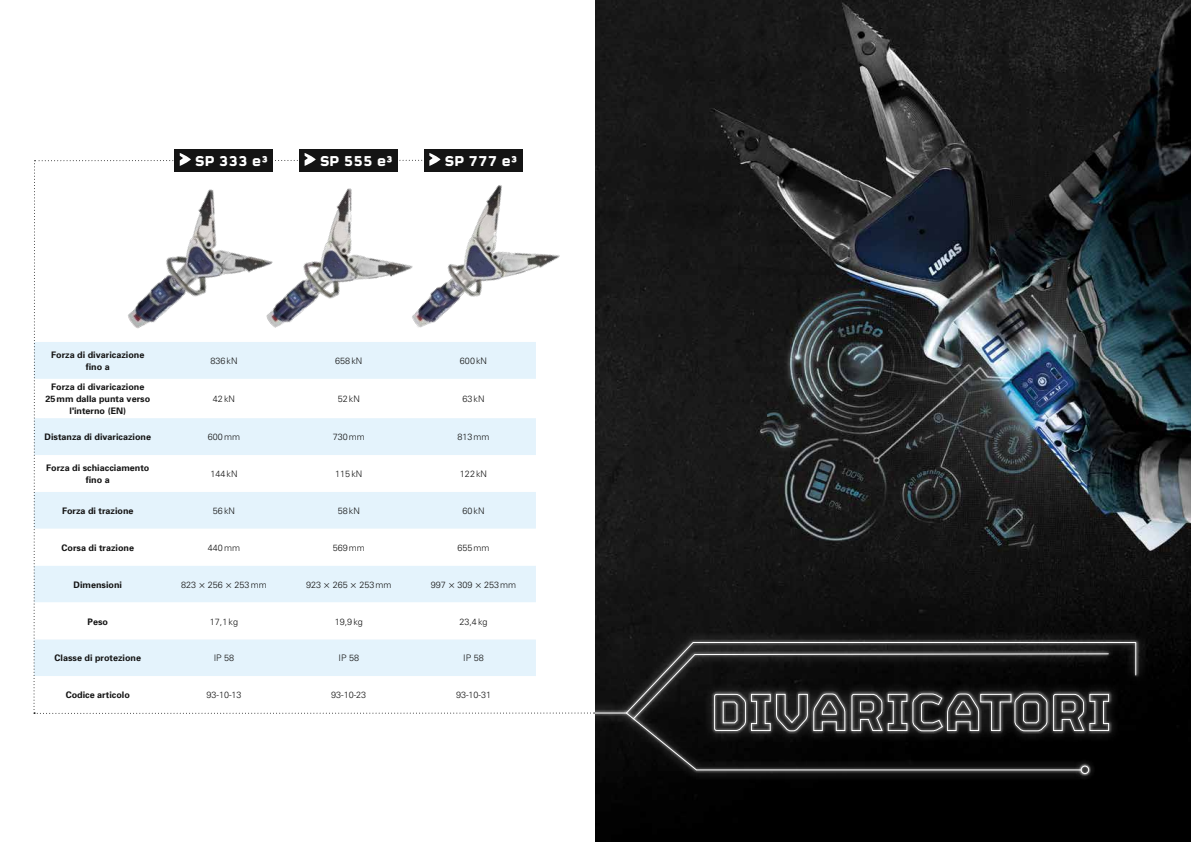
<style>
.page{position:relative;width:1191px;height:842px;background:#fff}
.page>*{position:absolute;margin:0;border:0;box-sizing:border-box;transform-origin:0 0}
.t1{font:700 16px "FS Sinclair";color:#fff}
.t2{font:700 9px/12px "Univers";color:#141414;text-align:center}
.t3{font:300 9px "Univers";color:#141414}
.s1{font-size:10px}
</style>
<div class="page">
<img style="left:595px;top:0;width:596px;height:842px">
<svg style="left:594px;top:702px;width:23px;height:22px"></svg>
<hr style="left:579px;top:712px;width:47px;height:1px;background:#fff">
<svg style="left:1090px;top:771px;width:5px;height:9px"></svg>
<svg style="left:617px;top:632px;width:529px;height:90px;background:#161616"></svg>
<div style="left:300px;top:149px;width:98px;height:23px;background:#141414"></div>
<div style="left:424px;top:149px;width:98px;height:23px;background:#141414"></div>
<svg style="left:617px;top:704px;width:473px;height:77px;background:#101010"></svg>
<svg style="left:625px;top:641px;width:511px;height:130px;background:#252525"></svg>
<div style="left:175px;top:149px;width:98px;height:23px;background:#141414"></div>
<svg style="left:33px;top:153px;width:561px;height:561px"></svg>
<img style="left:86px;top:166px;width:215px;height:223px">
<img style="left:234px;top:171px;width:198px;height:206px">
<img style="left:384px;top:174px;width:189px;height:196px">
<h1 class="t1" style="left:195px;top:147px;width:74px">SP 333 e³</h1>
<h1 class="t1" style="left:320px;top:147px;width:74px">SP 555 e³</h1>
<h1 class="t1" style="left:445px;top:147px;width:74px">SP 777 e³</h1>
<p class="t2" style="left:51px;top:349px;width:95px">Forza di divaricazione fino a</p>
<p class="t3" style="left:210px;top:355px;width:29px">836kN</p>
<p class="t3" style="left:335px;top:355px;width:29px">658kN</p>
<p class="t3" style="left:460px;top:355px;width:29px">600kN</p>
<p class="t2" style="left:45px;top:381px;width:106px">Forza di divaricazione<br>25mm dalla punta verso l'interno (EN)</p>
<p class="t3" style="left:213px;top:393px;width:24px">42kN</p>
<p class="t3" style="left:338px;top:393px;width:24px">52kN</p>
<p class="t3" style="left:462px;top:393px;width:24px">63kN</p>
<p class="t2" style="left:45px;top:431px;width:108px">Distanza di divaricazione</p>
<p class="t3" style="left:208px;top:432px;width:34px">600mm</p>
<p class="t3" style="left:333px;top:432px;width:34px">730mm</p>
<p class="t3" style="left:457px;top:432px;width:34px">813mm</p>
<p class="t2" style="left:46px;top:462px;width:105px">Forza di schiacciamento fino a</p>
<p class="t3" style="left:210px;top:468px;width:29px">144kN</p>
<p class="t3" style="left:335px;top:468px;width:29px">115kN</p>
<p class="t3" style="left:460px;top:468px;width:29px">122kN</p>
<p class="t2" style="left:62px;top:504px;width:73px">Forza di trazione</p>
<p class="t3" style="left:213px;top:505px;width:24px">56kN</p>
<p class="t3" style="left:338px;top:505px;width:24px">58kN</p>
<p class="t3" style="left:462px;top:505px;width:24px">60kN</p>
<p class="t2" style="left:62px;top:541px;width:74px">Corsa di trazione</p>
<p class="t3" style="left:208px;top:542px;width:34px">440mm</p>
<p class="t3" style="left:333px;top:542px;width:34px">569mm</p>
<p class="t3" style="left:457px;top:542px;width:34px">655mm</p>
<p class="t2" style="left:74px;top:578px;width:50px">Dimensioni</p>
<p class="t3" style="left:181px;top:579px;width:87px">823 <span class="s1">×</span> 256 <span class="s1">×</span> 253mm</p>
<p class="t3" style="left:306px;top:579px;width:87px">923 <span class="s1">×</span> 265 <span class="s1">×</span> 253mm</p>
<p class="t3" style="left:431px;top:579px;width:87px">997 <span class="s1">×</span> 309 <span class="s1">×</span> 253mm</p>
<p class="t2" style="left:88px;top:615px;width:22px">Peso</p>
<p class="t3" style="left:210px;top:616px;width:30px">17,1kg</p>
<p class="t3" style="left:335px;top:616px;width:30px">19,9kg</p>
<p class="t3" style="left:459px;top:616px;width:30px">23,4kg</p>
<p class="t2" style="left:55px;top:652px;width:88px">Classe di protezione</p>
<p class="t3" style="left:214px;top:653px;width:22px">IP 58</p>
<p class="t3" style="left:338px;top:653px;width:22px">IP 58</p>
<p class="t3" style="left:463px;top:653px;width:22px">IP 58</p>
<p class="t2" style="left:66px;top:689px;width:66px">Codice articolo</p>
<p class="t3" style="left:206px;top:690px;width:37px">93-10-13</p>
<p class="t3" style="left:331px;top:690px;width:37px">93-10-23</p>
<p class="t3" style="left:456px;top:690px;width:37px">93-10-31</p>
</div>
